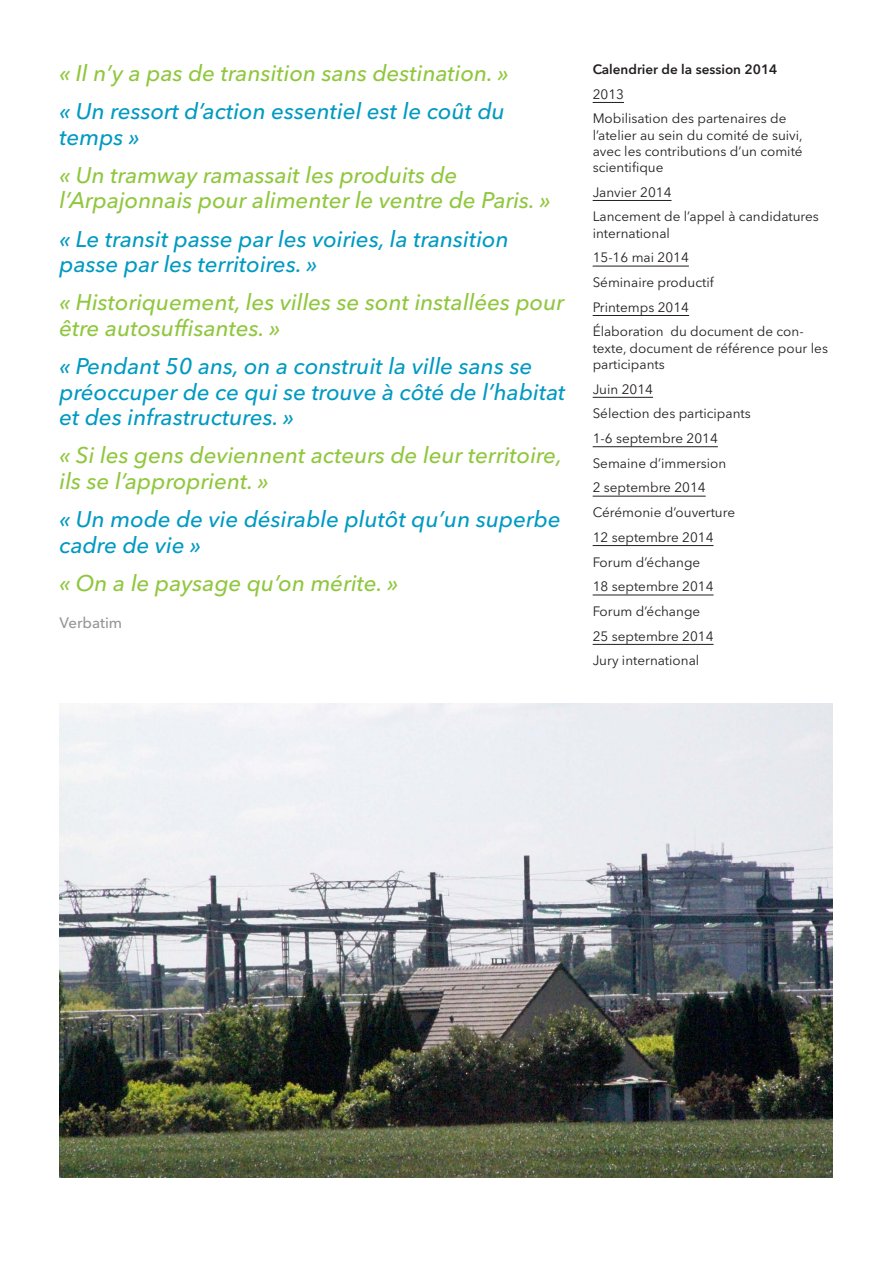
<style>
.page{position:relative;width:893px;height:1263px;background:#fff}
.page>*{position:absolute;margin:0;border:0;box-sizing:border-box;transform-origin:0 0}
.t1{font:italic 500 22.5px/25.5px "Avenir Next LT Pro";color:#90c73e}
.t2{font:italic 500 22.5px/25.5px "Avenir Next LT Pro";color:#009ac2}
.t3{font:500 15px "Avenir Next LT Pro";color:#949698}
.t4{font:13.5px/24.8px "Avenir Next LT Pro";color:#231f20}
.t5{font:600 13.5px "Avenir Next LT Pro";color:#231f20}
</style>
<div class="page">
<hr style="left:593px;top:102px;width:31px;height:1px;background:#231f20">
<hr style="left:593px;top:200px;width:78px;height:1px;background:#231f20">
<hr style="left:593px;top:266px;width:96px;height:1px;background:#231f20">
<hr style="left:593px;top:315px;width:96px;height:1px;background:#231f20">
<hr style="left:593px;top:397px;width:60px;height:1px;background:#231f20">
<hr style="left:593px;top:446px;width:125px;height:1px;background:#231f20">
<hr style="left:593px;top:496px;width:113px;height:1px;background:#231f20">
<hr style="left:593px;top:545px;width:120px;height:1px;background:#231f20">
<hr style="left:593px;top:595px;width:120px;height:1px;background:#231f20">
<hr style="left:593px;top:644px;width:120px;height:1px;background:#231f20">
<img style="left:60px;top:704px;width:773px;height:474px">
<h1 class="t1" style="left:60px;top:60px;width:451px">« Il n’y a pas de transition sans destination. »</h1>
<h1 class="t2" style="left:60px;top:98px;width:447px">« Un ressort d’action essentiel est le coût du temps »</h1>
<h1 class="t1" style="left:60px;top:162px;width:493px">« Un tramway ramassait les produits de l’Arpajonnais pour alimenter le ventre de Paris. »</h1>
<h1 class="t2" style="left:60px;top:226px;width:451px">« Le transit passe par les voiries, la transition passe par les territoires. »</h1>
<h1 class="t1" style="left:60px;top:290px;width:506px">« Historiquement, les villes se sont installées pour être autosuffisantes. »</h1>
<h1 class="t2" style="left:60px;top:353px;width:508px">« Pendant 50 ans, on a construit la ville sans se préoccuper de ce qui se trouve à côté de l’habitat et des infrastructures. »</h1>
<h1 class="t1" style="left:60px;top:443px;width:504px">« Si les gens deviennent acteurs de leur territoire, ils se l’approprient. »</h1>
<h1 class="t2" style="left:60px;top:506px;width:503px">« Un mode de vie désirable plutôt qu’un superbe cadre de vie »</h1>
<h1 class="t1" style="left:60px;top:570px;width:340px">« On a le paysage qu’on mérite. »</h1>
<p class="t3" style="left:60px;top:613px;width:64px">Verbatim</p>
<p class="t5" style="left:593px;top:61px;width:186px">Calendrier de la session 2014</p>
<p class="t4" style="left:593px;top:82px;width:195px">2013<br>Mobilisation des partenaires de</p>
<p class="t4" style="left:593px;top:127px;width:212px;line-height:16.2px;text-align:justify">l’atelier au sein du comité de suivi, avec les contributions d’un comité scientifique</p>
<p class="t4" style="left:593px;top:180px;width:228px">Janvier 2014<br>Lancement de l’appel à candidatures</p>
<p class="t4" style="left:593px;top:220px;width:212px">international<br>15-16 mai 2014<br>Séminaire productif<br>Printemps 2014<br>Élaboration du document de con-</p>
<p class="t4" style="left:593px;top:340px;width:237px;line-height:16.2px">texte, document de référence pour les participants</p>
<p class="t4" style="left:593px;top:376px;width:160px">Juin 2014<br>Sélection des participants<br>1-6 septembre 2014<br>Semaine d’immersion<br>2 septembre 2014<br>Cérémonie d’ouverture<br>12 septembre 2014<br>Forum d’échange<br>18 septembre 2014<br>Forum d’échange<br>25 septembre 2014<br>Jury international</p>
</div>
